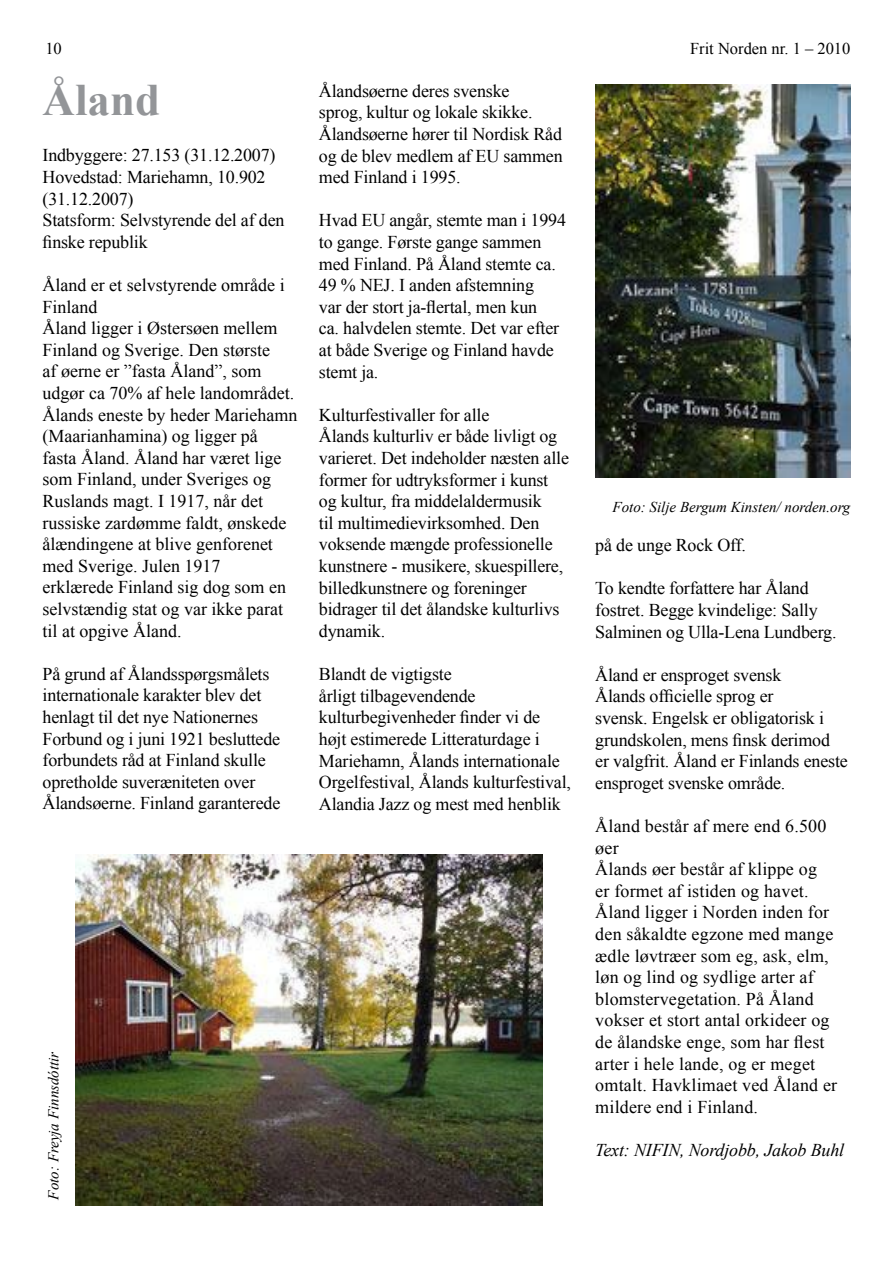
<style>
.page{position:relative;width:893px;height:1263px;background:#fff}
.page>*{position:absolute;margin:0;border:0;box-sizing:border-box;transform-origin:0 0}
.t1{font:700 45px "Times New Roman";color:#939598}
.t2{font:18px/21.6px "Times New Roman";letter-spacing:-.01em;color:#000}
.t3{font:18px/21.6px "Times New Roman";letter-spacing:.01em;color:#000}
.t4{font:italic 18px "Times New Roman";letter-spacing:-.01em;color:#000}
.t5{font:16.5px "Times New Roman";color:#000}
.t6{font:italic 15px "Times New Roman";color:#000}
</style>
<div class="page">
<img style="left:75px;top:855px;width:468px;height:351px">
<img style="left:595px;top:84px;width:255px;height:393px">
<p class="t5" style="left:45px;top:37px;width:18px">10</p>
<p class="t5" style="left:690px;top:37px;width:162px">Frit Norden nr. 1 – 2010</p>
<h1 class="t1" style="left:43px;top:69px;width:119px">Åland</h1>
<p class="t2" style="left:43px;top:144px;width:244px">Indbyggere: 27.153 (31.12.2007)<br>Hovedstad: Mariehamn, 10.902 (31.12.2007)<br>Statsform: Selvstyrende del af den finske republik</p>
<p class="t2" style="left:43px;top:274px;width:256px">Åland er et selvstyrende område i<br>Finland<br>Åland ligger i Østersøen mellem<br>Finland og Sverige. Den største<br>af øerne er ”fasta Åland”, som udgør ca 70% af hele landområdet.<br>Ålands eneste by heder Mariehamn (Maarianhamina) og ligger på<br>fasta Åland. Åland har været lige som Finland, under Sveriges og<br>Ruslands magt. I 1917, når det russiske zardømme faldt, ønskede ålændingene at blive genforenet med Sverige. Julen 1917<br>erklærede Finland sig dog som en selvstændig stat og var ikke parat til at opgive Åland.</p>
<p class="t2" style="left:43px;top:663px;width:239px">På grund af Ålandsspørgsmålets internationale karakter blev det henlagt til det nye Nationernes Forbund og i juni 1921 besluttede forbundets råd at Finland skulle opretholde suveræniteten over Ålandsøerne. Finland garanterede</p>
<p class="t2" style="left:319px;top:80px;width:245px">Ålandsøerne deres svenske<br>sprog, kultur og lokale skikke.<br>Ålandsøerne hører til Nordisk Råd og de blev medlem af EU sammen med Finland i 1995.</p>
<p class="t2" style="left:319px;top:209px;width:248px">Hvad EU angår, stemte man i 1994 to gange. Første gange sammen med Finland. På Åland stemte ca.<br>49 % NEJ. I anden afstemning<br>var der stort ja‑flertal, men kun<br>ca. halvdelen stemte. Det var efter at både Sverige og Finland havde stemt ja.</p>
<p class="t2" style="left:319px;top:404px;width:252px">Kulturfestivaller for alle<br>Ålands kulturliv er både livligt og varieret. Det indeholder næsten alle former for udtryksformer i kunst og kultur, fra middelaldermusik<br>til multimedievirksomhed. Den voksende mængde professionelle kunstnere ‑ musikere, skuespillere, billedkunstnere og foreninger bidrager til det ålandske kulturlivs dynamik.</p>
<p class="t2" style="left:319px;top:663px;width:254px">Blandt de vigtigste<br>årligt tilbagevendende kulturbegivenheder finder vi de højt estimerede Litteraturdage i<br>Mariehamn, Ålands internationale<br>Orgelfestival, Ålands kulturfestival,<br>Alandia Jazz og mest med henblik</p>
<p class="t6" style="left:43px;top:1199px;width:150px;rotate:-90deg">Foto: Freyja Finnsdóttir</p>
<p class="t6" style="left:613px;top:497px;width:239px">Foto: Silje Bergum Kinsten/ norden.org</p>
<p class="t2" style="left:595px;top:534px;width:152px">på de unge Rock Off.</p>
<p class="t2" style="left:595px;top:577px;width:243px">To kendte forfattere har Åland fostret. Begge kvindelige: Sally<br>Salminen og Ulla‑Lena Lundberg.</p>
<p class="t2" style="left:595px;top:664px;width:254px">Åland er ensproget svensk<br>Ålands officielle sprog er<br>svensk. Engelsk er obligatorisk i grundskolen, mens finsk derimod er valgfrit. Åland er Finlands eneste ensproget svenske område.</p>
<p class="t3" style="left:595px;top:815px;width:243px">Åland består af mere end 6.500 øer<br>Ålands øer består af klippe og<br>er formet af istiden og havet.<br>Åland ligger i Norden inden for den såkaldte egzone med mange ædle løvtræer som eg, ask, elm, løn og lind og sydlige arter af blomstervegetation. På Åland vokser et stort antal orkideer og de ålandske enge, som har flest arter i hele lande, og er meget omtalt. Havklimaet ved Åland er mildere end i Finland.</p>
<p class="t4" style="left:595px;top:1137px;width:250px">Text: NIFIN, Nordjobb, Jakob Buhl</p>
</div>
